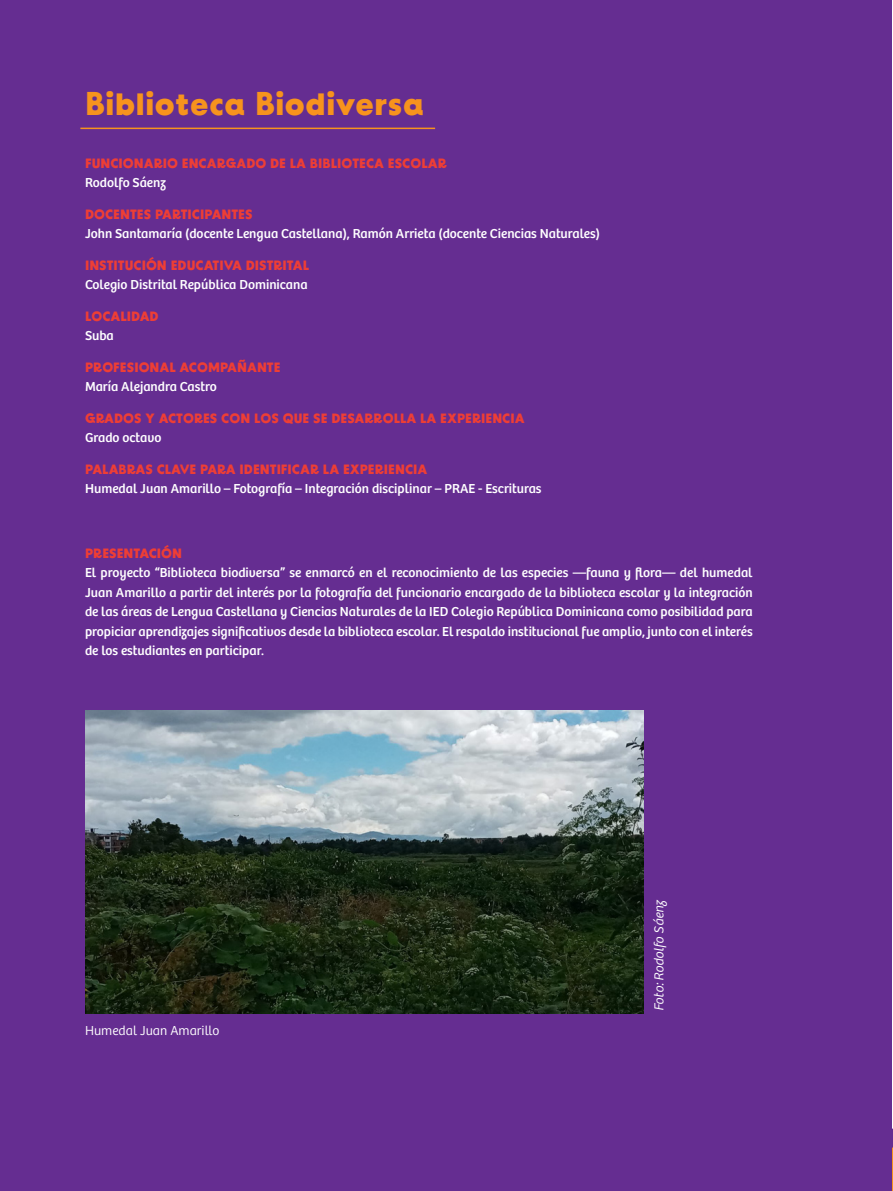
<style>
.page{position:relative;width:893px;height:1191px;background:#fff}
.page>*{position:absolute;margin:0;border:0;box-sizing:border-box;transform-origin:0 0}
.T1_ART_SUB{font:700 33px "BD Supper";color:#f7931d}
.t1{font:13.5px/19.5px "Bree";color:#fff;text-align:justify}
.datos_tit_rojo{font:700 13.5px "BD Supper";color:#ee3e35}
.bloque_txt{font:300 13.5px "Bree";color:#fff}
.FIG_FUENTE{font:italic 300 13.5px "Bree";color:#fff}
</style>
<div class="page">
<div style="left:0;top:0;width:891px;height:1191px;background:#652d91"></div>
<img style="left:85px;top:710px;width:558px;height:303px">
<hr style="left:80px;top:128px;width:355px;height:1px;background:#f7931d">
<p class="T1_ART_SUB" style="left:85px;top:83px;width:341px">Biblioteca Biodiversa</p>
<p class="datos_tit_rojo" style="left:85px;top:155px;width:363px">FUNCIONARIO ENCARGADO DE LA BIBLIOTECA ESCOLAR</p>
<p class="t1" style="left:85px;top:173px;width:82px">Rodolfo Sáenz</p>
<p class="datos_tit_rojo" style="left:85px;top:206px;width:169px">DOCENTES PARTICIPANTES</p>
<p class="t1" style="left:85px;top:224px;width:517px">John Santamaría (docente Lengua Castellana), Ramón Arrieta (docente Ciencias Naturales)</p>
<p class="datos_tit_rojo" style="left:85px;top:257px;width:225px">INSTITUCIÓN EDUCATIVA DISTRITAL</p>
<p class="t1" style="left:85px;top:275px;width:224px">Colegio Distrital República Dominicana</p>
<p class="datos_tit_rojo" style="left:85px;top:308px;width:75px">LOCALIDAD</p>
<p class="t1" style="left:85px;top:326px;width:30px">Suba</p>
<p class="datos_tit_rojo" style="left:85px;top:359px;width:197px">PROFESIONAL ACOMPAÑANTE</p>
<p class="t1" style="left:85px;top:377px;width:133px">María Alejandra Castro</p>
<p class="datos_tit_rojo" style="left:85px;top:410px;width:441px">GRADOS Y ACTORES CON LOS QUE SE DESARROLLA LA EXPERIENCIA</p>
<p class="t1" style="left:85px;top:428px;width:78px">Grado octavo</p>
<p class="datos_tit_rojo" style="left:85px;top:461px;width:344px">PALABRAS CLAVE PARA IDENTIFICAR LA EXPERIENCIA</p>
<p class="t1" style="left:85px;top:479px;width:458px">Humedal Juan Amarillo – Fotografía – Integración disciplinar – PRAE - Escrituras</p>
<p class="datos_tit_rojo" style="left:85px;top:545px;width:99px">PRESENTACIÓN</p>
<p class="t1" style="left:85px;top:563px;width:669px">El proyecto “Biblioteca biodiversa” se enmarcó en el reconocimiento de las especies —fauna y flora— del humedal Juan Amarillo a partir del interés por la fotografía del funcionario encargado de la biblioteca escolar y la integración de las áreas de Lengua Castellana y Ciencias Naturales de la IED Colegio República Dominicana como posibilidad para propiciar aprendizajes significativos desde la biblioteca escolar. El respaldo institucional fue amplio, junto con el interés de los estudiantes en participar.</p>
<p class="bloque_txt" style="left:85px;top:1022px;width:136px">Humedal Juan Amarillo</p>
<p class="FIG_FUENTE" style="left:651px;top:1011px;width:113px;rotate:-90deg">Foto: Rodolfo Sáenz</p>
</div>
